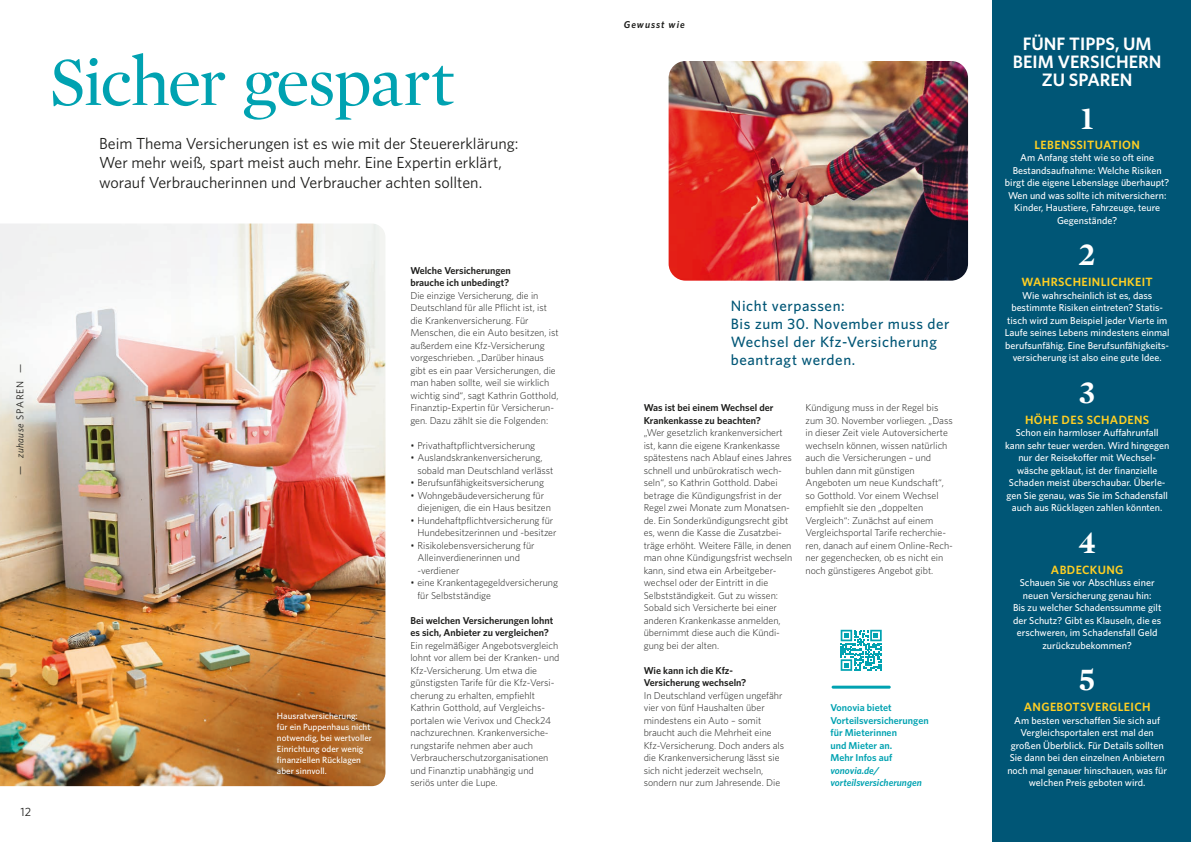
<style>
.page{position:relative;width:1191px;height:842px;background:#fff}
.page>*{position:absolute;margin:0;border:0;box-sizing:border-box;transform-origin:0 0}
.t1{font:70px "Mercury Display";letter-spacing:-.03em;color:#00a2b1}
.t2{font:700 33px "Mercury Display";color:#fff}
.t3{font:600 18px/18px "Whitney";color:#fff;text-align:center}
.t4{font:16px/19.5px "Whitney";color:#1d1d1b}
.t5{font:500 15px/18px "Whitney";letter-spacing:.04em;color:#005676}
.t6{font:600 12px "Whitney";letter-spacing:.03em;color:#ffcf23}
.t7{font:12px "Whitney";color:#1d1d1b}
.t8{font:300 10px/12.5px "Whitney";color:#1d1d1b}
.t9{font:500 10px/12.5px "Whitney";color:#fff;text-align:center}
.t10{font:600 10px/12.5px "Whitney";color:#1d1d1b}
.t11{font:600 10px/12.5px "Whitney";color:#00a2b1}
.t12{font:italic 600 10px/12.5px "Whitney";color:#00a2b1}
.t13{font:10px "Whitney";letter-spacing:.1em;color:#1d1d1b}
.t14{font:italic 600 10px "Whitney";letter-spacing:.1em;color:#1d1d1b}
.t15{font:500 9px/11px "Whitney";color:#fff}
.s1{font-style:italic}
</style>
<div class="page">
<div style="left:992px;top:0;width:199px;height:842px;background:#005676"></div>
<img style="left:668px;top:61px;width:300px;height:220px">
<img style="left:0;top:224px;width:385px;height:562px">
<hr style="left:831px;top:686px;width:59px;height:3px;background:#00a2b1;border-radius:2px">
<svg style="left:840px;top:630px;width:41px;height:41px"></svg>
<h1 class="t1" style="left:49px;top:33px;width:406px">Sicher gespart</h1>
<h3 class="t4" style="left:99px;top:133px;width:421px">Beim Thema Versicherungen ist es wie mit der Steuererklärung:<br>Wer mehr weiß, spart meist auch mehr. Eine Expertin erklärt, worauf Verbraucherinnen und Verbraucher achten sollten.</h3>
<p class="t13" style="left:13px;top:475px;width:112px;rotate:-90deg">— <span class="s1">zuhause</span> SPAREN —</p>
<p class="t7" style="left:21px;top:804px;width:12px">12</p>
<p class="t15" style="left:277px;top:710px;width:97px">Hausratversicherung:<br>für ein Puppenhaus nicht notwendig, bei wertvoller<br>Einrichtung oder wenig finanziellen Rücklagen aber sinnvoll.</p>
<p class="t10" style="left:410px;top:264px;width:102px">Welche Versicherungen brauche ich unbedingt?</p>
<p class="t8" style="left:410px;top:288px;width:150px">Die einzige Versicherung, die in Deutschland für alle Pflicht ist, ist die Krankenversicherung. Für Menschen, die ein Auto besitzen, ist außerdem eine Kfz-Versicherung vorgeschrieben. „Darüber hinaus gibt es ein paar Versicherungen, die man haben sollte, weil sie wirklich wichtig sind“, sagt Kathrin Gotthold, Finanztip-Expertin für Versicherun&shy;gen. Dazu zählt sie die Folgenden:</p>
<p class="t8" style="left:410px;top:438px;width:126px">• Privathaftpflichtversicherung</p>
<p class="t8" style="left:417px;top:451px;width:137px;text-indent:-7px">• Auslandskrankenversicherung, sobald man Deutschland verlässt</p>
<p class="t8" style="left:410px;top:476px;width:135px">• Berufsunfähigkeitsversicherung</p>
<p class="t8" style="left:417px;top:488px;width:135px;text-indent:-7px">• Wohngebäudeversicherung für diejenigen, die ein Haus besitzen</p>
<p class="t8" style="left:417px;top:513px;width:140px;text-indent:-7px">• Hundehaftpflichtversicherung für<br>Hundebesitzerinnen und -besitzer</p>
<p class="t8" style="left:417px;top:538px;width:119px;text-indent:-7px">• Risikolebensversicherung für<br>Alleinverdienerinnen und -verdiener</p>
<p class="t8" style="left:417px;top:576px;width:142px;text-indent:-7px">• eine Krankentagegeldversicherung für Selbstständige</p>
<p class="t10" style="left:410px;top:614px;width:144px">Bei welchen Versicherungen lohnt es sich, Anbieter zu vergleichen?</p>
<p class="t8" style="left:410px;top:638px;width:151px">Ein regelmäßiger Angebotsvergleich lohnt vor allem bei der Kranken- und Kfz-Versicherung. Um etwa die günstigsten Tarife für die Kfz-Versi&shy;cherung zu erhalten, empfiehlt Kathrin Gotthold, auf Vergleichs&shy;portalen wie Verivox und Check24 nachzurechnen. Krankenversiche&shy;rungstarife nehmen aber auch Verbraucherschutzorganisationen und Finanztip unabhängig und seriös unter die Lupe.</p>
<p class="t14" style="left:624px;top:18px;width:62px">Gewusst wie</p>
<h3 class="t5" style="left:731px;top:296px;width:220px">Nicht verpassen:<br>Bis zum 30. November muss der<br>Wechsel der Kfz-Versicherung beantragt werden.</h3>
<p class="t10" style="left:643px;top:401px;width:131px">Was ist bei einem Wechsel der<br>Krankenkasse zu beachten?</p>
<p class="t8" style="left:643px;top:426px;width:150px">„Wer gesetzlich krankenversichert ist, kann die eigene Krankenkasse spätestens nach Ablauf eines Jahres schnell und unbürokratisch wech&shy;seln“, so Kathrin Gotthold. Dabei betrage die Kündigungsfrist in der Regel zwei Monate zum Monatsen&shy;de. Ein Sonderkündigungsrecht gibt es, wenn die Kasse die Zusatzbei&shy;träge erhöht. Weitere Fälle, in denen man ohne Kündigungsfrist wechseln kann, sind etwa ein Arbeitgeber&shy;wechsel oder der Eintritt in die Selbstständigkeit. Gut zu wissen:<br>Sobald sich Versicherte bei einer anderen Krankenkasse anmelden, übernimmt diese auch die Kündi&shy;gung bei der alten.</p>
<p class="t10" style="left:643px;top:664px;width:104px">Wie kann ich die Kfz-<br>Versicherung wechseln?</p>
<p class="t8" style="left:643px;top:688px;width:142px">In Deutschland verfügen ungefähr vier von fünf Haushalten über mindestens ein Auto – somit braucht auch die Mehrheit eine<br>Kfz-Versicherung. Doch anders als die Krankenversicherung lässt sie sich nicht jederzeit wechseln, sondern nur zum Jahresende. Die</p>
<p class="t8" style="left:805px;top:401px;width:149px">Kündigung muss in der Regel bis zum 30. November vorliegen. „Dass in dieser Zeit viele Autoversicherte wechseln können, wissen natürlich auch die Versicherungen – und buhlen dann mit günstigen<br>Angeboten um neue Kundschaft“, so Gotthold. Vor einem Wechsel empfiehlt sie den „doppelten<br>Vergleich“: Zunächst auf einem<br>Vergleichsportal Tarife recherchie&shy;ren, danach auf einem Online-Rech&shy;ner gegenchecken, ob es nicht ein noch günstigeres Angebot gibt.</p>
<p class="t11" style="left:830px;top:701px;width:100px">Vonovia bietet<br>Vorteilsversicherungen für Mieterinnen<br>und Mieter an.<br>Mehr Infos auf</p>
<p class="t12" style="left:830px;top:764px;width:93px">vonovia.de/ vorteilsversicherungen</p>
<h3 class="t3" style="left:1013px;top:35px;width:150px">FÜNF TIPPS, UM<br>BEIM VERSICHERN<br>ZU SPAREN</h3>
<h2 class="t2" style="left:1080px;top:94px;width:14px">1</h2>
<p class="t6" style="left:1034px;top:136px;width:107px">LEBENSSITUATION</p>
<p class="t9" style="left:1005px;top:151px;width:166px">Am Anfang steht wie so oft eine<br>Bestandsaufnahme: Welche Risiken birgt die eigene Lebenslage überhaupt?<br>Wen und was sollte ich mitversichern:<br>Kinder, Haustiere, Fahrzeuge, teure<br>Gegenstände?</p>
<h2 class="t2" style="left:1078px;top:230px;width:18px">2</h2>
<p class="t6" style="left:1021px;top:274px;width:133px">WAHRSCHEINLICHKEIT</p>
<p class="t9" style="left:1004px;top:289px;width:166px">Wie wahrscheinlich ist es, dass bestimmte Risiken eintreten? Statis&shy;tisch wird zum Beispiel jeder Vierte im Laufe seines Lebens mindestens einmal berufsunfähig. Eine Berufsunfähigkeits&shy;versicherung ist also eine gute Idee.</p>
<h2 class="t2" style="left:1079px;top:367px;width:18px">3</h2>
<p class="t6" style="left:1025px;top:411px;width:126px">HÖHE DES SCHADENS</p>
<p class="t9" style="left:1005px;top:426px;width:166px">Schon ein harmloser Auffahrunfall kann sehr teuer werden. Wird hingegen nur der Reisekoffer mit Wechsel&shy;wäsche geklaut, ist der finanzielle Schaden meist überschaubar. Überle&shy;gen Sie genau, was Sie im Schadensfall auch aus Rücklagen zahlen könnten.</p>
<h2 class="t2" style="left:1078px;top:517px;width:19px">4</h2>
<p class="t6" style="left:1051px;top:561px;width:74px">ABDECKUNG</p>
<p class="t9" style="left:1013px;top:576px;width:150px">Schauen Sie vor Abschluss einer neuen Versicherung genau hin:<br>Bis zu welcher Schadenssumme gilt der Schutz? Gibt es Klauseln, die es erschweren, im Schadensfall Geld zurückzubekommen?</p>
<h2 class="t2" style="left:1079px;top:655px;width:18px">5</h2>
<p class="t6" style="left:1024px;top:699px;width:128px">ANGEBOTSVERGLEICH</p>
<p class="t9" style="left:1007px;top:714px;width:161px">Am besten verschaffen Sie sich auf Vergleichsportalen erst mal den großen Überblick. Für Details sollten Sie dann bei den einzelnen Anbietern noch mal genauer hinschauen, was für welchen Preis geboten wird.</p>
</div>
